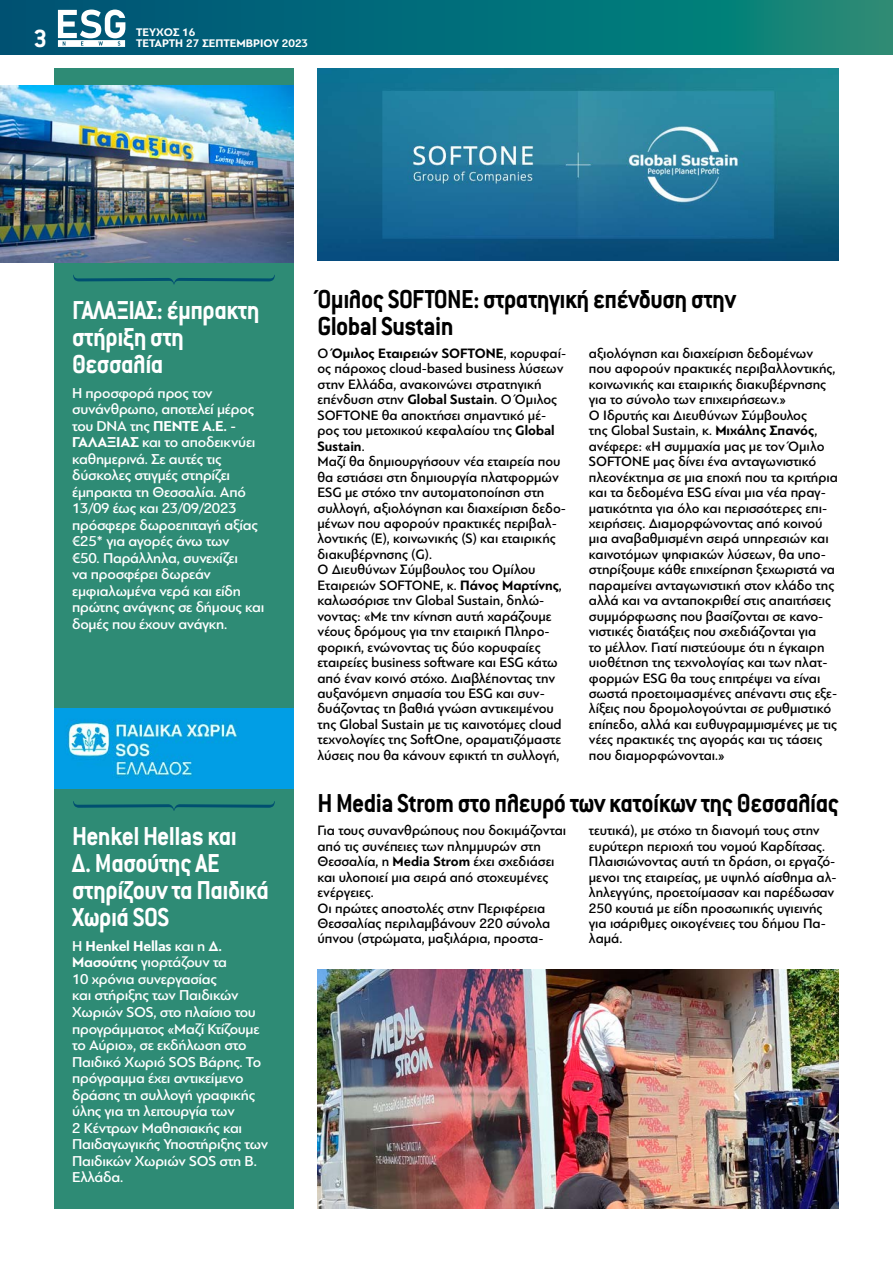
<style>
.page{position:relative;width:893px;height:1263px;background:#fff}
.page>*{position:absolute;margin:0;border:0;box-sizing:border-box;transform-origin:0 0}
.t1{font:700 28.5px/27px "Conduit ITC Hel";letter-spacing:-.02em;color:#000;scale:.93 1}
.t2{font:700 28.5px/27px "Conduit ITC Hel";letter-spacing:-.02em;color:#fff;scale:.93 1}
.t3{font:700 27.3px "Conduit ITC Hel";color:#fff}
.t4{font:500 15px/16.5px "PF Bague Sans Pro";letter-spacing:-.015em;color:#fff}
.t5{font:500 14.25px/15.5px "PF Bague Sans Pro";color:#000}
.t6{font:700 11.55px/10.5px "PF Bague Sans Pro";color:#fff}
.s1{font-weight:700}
</style>
<div class="page">
<svg style="left:0;top:0;width:893px;height:54px;background:#056f78"></svg>
<svg style="left:58px;top:10px;width:67px;height:37px"></svg>
<div style="left:54px;top:68px;width:239px;height:1141px;background:#2e8b75"></div>
<img style="left:317px;top:68px;width:522px;height:193px">
<img style="left:317px;top:970px;width:522px;height:239px">
<svg style="left:73px;top:275px;width:202px;height:9px"></svg>
<svg style="left:73px;top:801px;width:202px;height:10px"></svg>
<img style="left:0;top:85px;width:293px;height:177px">
<img style="left:54px;top:709px;width:239px;height:79px">
<h2 class="t3" style="left:33px;top:25px;width:15px">3</h2>
<p class="t6" style="left:136px;top:27px;width:174px">ΤΕΥΧΟΣ 16<br>TΕΤΑΡΤΗ 27 ΣΕΠΤΕΜΒΡΙΟΥ 2023</p>
<h1 class="t2" style="left:72px;top:297px;width:203px">ΓΑΛΑΞΙΑΣ: έμπρακτη στήριξη στη<br>Θεσσαλία</h1>
<p class="t4" style="left:72px;top:385px;width:194px">Η προσφορά προς τον συνάνθρωπο, αποτελεί μέρος του DNA της <span class="s1">ΠΕΝΤΕ Α.Ε. -<br>ΓΑΛΑΞΙΑΣ</span> και το αποδεικνύει καθημερινά. Σε αυτές τις δύσκολες στιγμές στηρίζει έμπρακτα τη Θεσσαλία. Από<br>13/09 έως και 23/09/2023 πρόσφερε δωροεπιταγή αξίας €25* για αγορές άνω των<br>€50. Παράλληλα, συνεχίζει<br>να προσφέρει δωρεάν εμφιαλωμένα νερά και είδη πρώτης ανάγκης σε δήμους και δομές που έχουν ανάγκη.</p>
<h1 class="t2" style="left:72px;top:823px;width:213px">Henkel Hellas και<br>Δ. Μασούτης ΑΕ στηρίζουν τα Παιδικά<br>Χωριά SOS</h1>
<p class="t4" style="left:72px;top:938px;width:198px">Η <span class="s1">Henkel Hellas</span> και η <span class="s1">Δ.<br>Μασούτης</span> γιορτάζουν τα<br>10 χρόνια συνεργασίας<br>και στήριξης των Παιδικών<br>Χωριών SOS, στο πλαίσιο του προγράμματος «Μαζί Κτίζουμε το Αύριο», σε εκδήλωση στο<br>Παιδικό Χωριό SOS Βάρης. Το πρόγραμμα έχει αντικείμενο δράσης τη συλλογή γραφικής ύλης για τη λειτουργία των<br>2 Κέντρων Μαθησιακής και<br>Παιδαγωγικής Υποστήριξης των<br>Παιδικών Χωριών SOS στη Β.<br>Ελλάδα.</p>
<h1 class="t1" style="left:317px;top:286px;width:452px">Όμιλος SOFTONE: στρατηγική επένδυση στην<br>Global Sustain</h1>
<p class="t5" style="left:317px;top:346px;width:250px">Ο <span class="s1">Όμιλος Εταιρειών SOFTONE</span>, κορυφαί&shy;ος πάροχος cloud-based business λύσεων στην Ελλάδα, ανακοινώνει στρατηγική επένδυση στην <span class="s1">Global Sustain</span>. O Όμιλος SOFTONE θα αποκτήσει σημαντικό μέ&shy;ρος του μετοχικού κεφαλαίου της <span class="s1">Global Sustain</span>.<br>Μαζί θα δημιουργήσουν νέα εταιρεία που θα εστιάσει στη δημιουργία πλατφορμών ESG με στόχο την αυτοματοποίηση στη συλλογή, αξιολόγηση και διαχείριση δεδο&shy;μένων που αφορούν πρακτικές περιβαλ&shy;λοντικής (E), κοινωνικής (S) και εταιρικής διακυβέρνησης (G).<br>Ο Διευθύνων Σύμβουλος του Ομίλου Εταιρειών SOFTONE, κ. <span class="s1">Πάνος Μαρτίνης</span>, καλωσόρισε την Global Sustain, δηλώ&shy;νοντας: «Με την κίνηση αυτή χαράζουμε νέους δρόμους για την εταιρική Πληρο&shy;φορική, ενώνοντας τις δύο κορυφαίες εταιρείες business software και ESG κάτω από έναν κοινό στόχο. Διαβλέποντας την αυξανόμενη σημασία του ESG και συν&shy;δυάζοντας τη βαθιά γνώση αντικειμένου της Global Sustain με τις καινοτόμες cloud τεχνολογίες της SoftOne, οραματιζόμαστε λύσεις που θα κάνουν εφικτή τη συλλογή,</p>
<p class="t5" style="left:589px;top:346px;width:251px">αξιολόγηση και διαχείριση δεδομένων που αφορούν πρακτικές περιβαλλοντικής, κοινωνικής και εταιρικής διακυβέρνησης για το σύνολο των επιχειρήσεων.»<br>Ο Ιδρυτής και Διευθύνων Σύμβουλος<br>της Global Sustain, κ. <span class="s1">Μιχάλης Σπανός</span>, ανέφερε: «Η συμμαχία μας με τον Όμιλο SOFTONE μας δίνει ένα ανταγωνιστικό πλεονέκτημα σε μια εποχή που τα κριτήρια και τα δεδομένα ESG είναι μια νέα πραγ&shy;ματικότητα για όλο και περισσότερες επι&shy;χειρήσεις. Διαμορφώνοντας από κοινού μια αναβαθμισμένη σειρά υπηρεσιών και καινοτόμων ψηφιακών λύσεων, θα υπο&shy;στηρίξουμε κάθε επιχείρηση ξεχωριστά να παραμείνει ανταγωνιστική στον κλάδο της αλλά και να ανταποκριθεί στις απαιτήσεις συμμόρφωσης που βασίζονται σε κανο&shy;νιστικές διατάξεις που σχεδιάζονται για<br>το μέλλον. Γιατί πιστεύουμε ότι η έγκαιρη υιοθέτηση της τεχνολογίας και των πλατ&shy;φορμών ESG θα τους επιτρέψει να είναι σωστά προετοιμασμένες απέναντι στις εξε&shy;λίξεις που δρομολογούνται σε ρυθμιστικό επίπεδο, αλλά και ευθυγραμμισμένες με τις νέες πρακτικές της αγοράς και τις τάσεις που διαμορφώνονται.»</p>
<h1 class="t1" style="left:317px;top:790px;width:562px">Η Media Strom στο πλευρό των κατοίκων της Θεσσαλίας</h1>
<p class="t5" style="left:317px;top:823px;width:250px">Για τους συνανθρώπους που δοκιμάζονται από τις συνέπειες των πλημμυρών στη Θεσσαλία, η <span class="s1">Media Strom</span> έχει σχεδιάσει και υλοποιεί μια σειρά από στοχευμένες ενέργειες.<br>Οι πρώτες αποστολές στην Περιφέρεια Θεσσαλίας περιλαμβάνουν 220 σύνολα ύπνου (στρώματα, μαξιλάρια, προστα-</p>
<p class="t5" style="left:589px;top:823px;width:249px">τευτικά), με στόχο τη διανομή τους στην ευρύτερη περιοχή του νομού Καρδίτσας.<br>Πλαισιώνοντας αυτή τη δράση, οι εργαζό&shy;μενοι της εταιρείας, με υψηλό αίσθημα αλ&shy;ληλεγγύης, προετοίμασαν και παρέδωσαν 250 κουτιά με είδη προσωπικής υγιεινής για ισάριθμες οικογένειες του δήμου Πα&shy;λαμά.</p>
</div>
